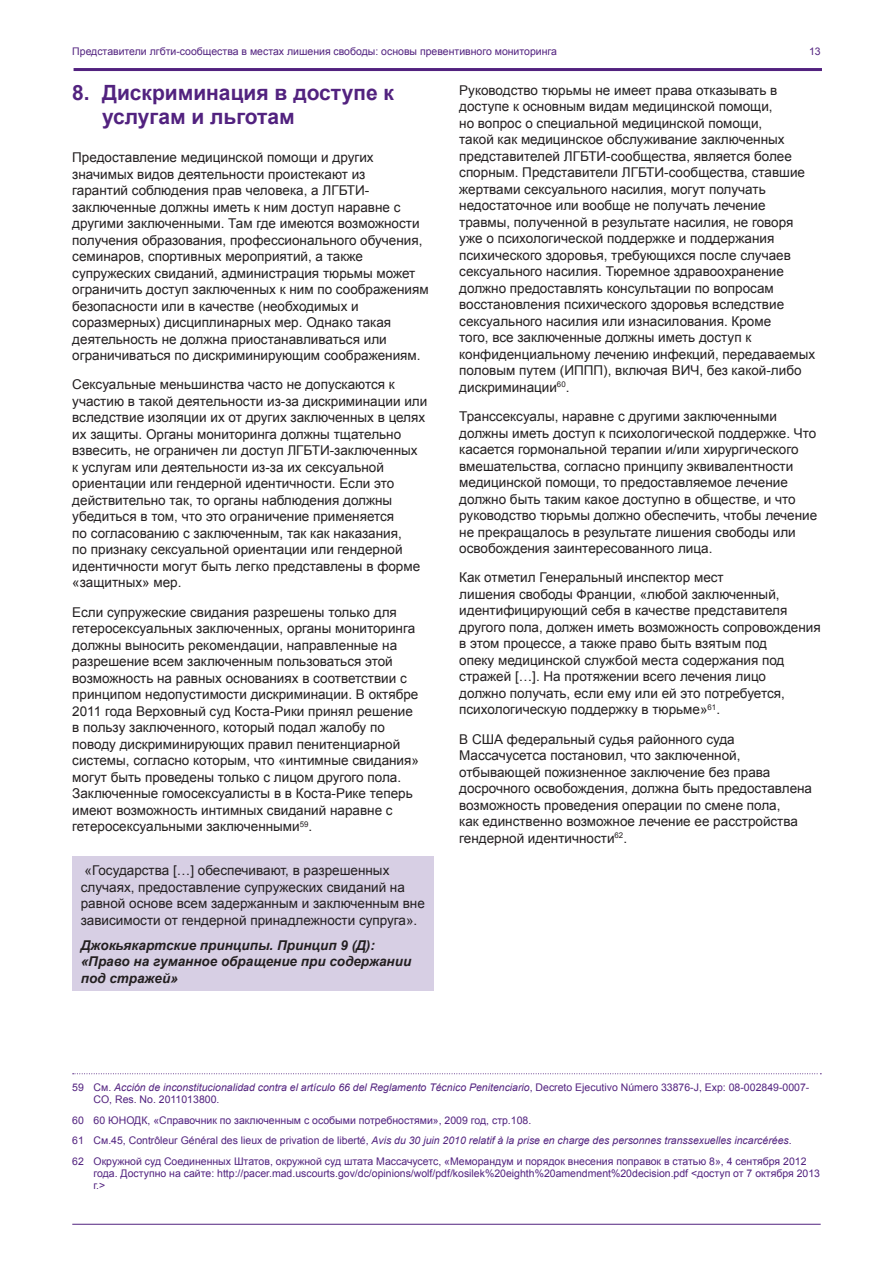
<style>
.page{position:relative;width:893px;height:1263px;background:#fff}
.page>*{position:absolute;margin:0;border:0;box-sizing:border-box;transform-origin:0 0}
.b-head_no_rule{font:700 21px/24px "Arial";color:#52227f}
.text{font:13.5px/16.5px "Arial";color:#231f20}
.text-2{font:italic 700 13.5px/16.5px "Arial";color:#231f20}
.footnote{font:10.5px/12px "Arial";color:#52227f}
.footnote_first{font:italic 10.5px/12px "Arial";color:#52227f}
.footnote-2{font:italic 10.5px "Arial";color:#52227f}
.s1{font-style:normal}
</style>
<div class="page">
<hr style="left:72px;top:1224px;width:749px;height:1px;background:#52227f">
<hr style="left:74px;top:68px;width:748px;height:3px;background:#52227f">
<div style="left:72px;top:857px;width:362px;height:134px;background:#d7cfe4"></div>
<svg style="left:73px;top:1073px;width:748px;height:1px"></svg>
<p class="footnote" style="left:72px;top:45px;width:486px">Представители лгбти-сообщества в местах лишения свободы: основы превентивного мониторинга</p>
<p class="footnote" style="left:809px;top:45px;width:13px">13</p>
<p class="b-head_no_rule" style="left:102px;top:82px;width:293px;text-indent:-30px">8. Дискриминация в доступе к услугам и льготам</p>
<p class="text" style="left:72px;top:149px;width:358px">Предоставление медицинской помощи и других значимых видов деятельности проистекают из<br>гарантий соблюдения прав человека, а ЛГБТИ&shy;заключенные должны иметь к ним доступ наравне с другими заключенными. Там где имеются возможности получения образования, профессионального обучения, семинаров, спортивных мероприятий, а также супружеских свиданий, администрация тюрьмы может ограничить доступ заключенных к ним по соображениям безопасности или в качестве (необходимых и соразмерных) дисциплинарных мер. Однако такая деятельность не должна приостанавливаться или ограничиваться по дискриминирующим соображениям.</p>
<p class="text" style="left:72px;top:376px;width:356px">Сексуальные меньшинства часто не допускаются к участию в такой деятельности из-за дискриминации или вследствие изоляции их от других заключенных в целях их защиты. Органы мониторинга должны тщательно взвесить, не ограничен ли доступ ЛГБТИ-заключенных<br>к услугам или деятельности из-за их сексуальной ориентации или гендерной идентичности. Если это действительно так, то органы наблюдения должны убедиться в том, что это ограничение применяется<br>по согласованию с заключенным, так как наказания,<br>по признаку сексуальной ориентации или гендерной идентичности могут быть легко представлены в форме «защитных» мер.</p>
<p class="text" style="left:72px;top:604px;width:348px">Если супружеские свидания разрешены только для гетеросексуальных заключенных, органы мониторинга должны выносить рекомендации, направленные на разрешение всем заключенным пользоваться этой возможность на равных основаниях в соответствии с принципом недопустимости дискриминации. В октябре 2011 года Верховный суд Коста-Рики принял решение в пользу заключенного, который подал жалобу по поводу дискриминирующих правил пенитенциарной системы, согласно которым, что «интимные свидания» могут быть проведены только с лицом другого пола.<br>Заключенные гомосексуалисты в в Коста-Рике теперь имеют возможность интимных свиданий наравне с гетеросексуальными заключенными<sup>59</sup>.</p>
<p class="text" style="left:81px;top:862px;width:346px">«Государства […] обеспечивают, в разрешенных случаях, предоставление супружеских свиданий на равной основе всем задержанным и заключенным вне зависимости от гендерной принадлежности супруга».</p>
<p class="text-2" style="left:81px;top:937px;width:332px">Джокьякартские принципы. Принцип 9 (Д): «Право на гуманное обращение при содержании под стражей»</p>
<p class="text" style="left:459px;top:82px;width:357px">Руководство тюрьмы не имеет права отказывать в доступе к основным видам медицинской помощи,<br>но вопрос о специальной медицинской помощи,<br>такой как медицинское обслуживание заключенных представителей ЛГБТИ-сообщества, является более спорным. Представители ЛГБТИ-сообщества, ставшие жертвами сексуального насилия, могут получать недостаточное или вообще не получать лечение травмы, полученной в результате насилия, не говоря уже о психологической поддержке и поддержания психического здоровья, требующихся после случаев сексуального насилия. Тюремное здравоохранение должно предоставлять консультации по вопросам восстановления психического здоровья вследствие сексуального насилия или изнасилования. Кроме<br>того, все заключенные должны иметь доступ к конфиденциальному лечению инфекций, передаваемых половым путем (ИППП), включая ВИЧ, без какой-либо дискриминации<sup>60</sup>.</p>
<p class="text" style="left:459px;top:408px;width:360px">Транссексуалы, наравне с другими заключенными должны иметь доступ к психологической поддержке. Что касается гормональной терапии и/или хирургического вмешательства, согласно принципу эквивалентности медицинской помощи, то предоставляемое лечение должно быть таким какое доступно в обществе, и что руководство тюрьмы должно обеспечить, чтобы лечение не прекращалось в результате лишения свободы или освобождения заинтересованного лица.</p>
<p class="text" style="left:459px;top:570px;width:363px">Как отметил Генеральный инспектор мест<br>лишения свободы Франции, «любой заключенный, идентифицирующий себя в качестве представителя другого пола, должен иметь возможность сопровождения в этом процессе, а также право быть взятым под<br>опеку медицинской службой места содержания под стражей […]. На протяжении всего лечения лицо<br>должно получать, если ему или ей это потребуется, психологическую поддержку в тюрьме»<sup>61</sup>.</p>
<p class="text" style="left:459px;top:731px;width:354px">В США федеральный судья районного суда Массачусетса постановил, что заключенной, отбывающей пожизненное заключение без права досрочного освобождения, должна быть предоставлена возможность проведения операции по смене пола,<br>как единственно возможное лечение ее расстройства гендерной идентичности<sup>62</sup>.</p>
<p class="footnote_first" style="left:94px;top:1082px;width:717px;text-indent:-21px"><span class="s1">59 См.</span> Acción de inconstitucionalidad contra el artículo 66 del Reglamento Técnico Penitenciario<span class="s1">, Decreto Ejecutivo Número 33876-J, Exp: 08-002849-0007-<br>CO, Res. No. 2011013800.</span></p>
<p class="footnote" style="left:72px;top:1114px;width:461px">60 60 ЮНОДК, «Справочник по заключенным с особыми потребностями», 2009 год, стр.108.</p>
<p class="footnote-2" style="left:72px;top:1134px;width:721px"><span class="s1">61 См.45, Contrôleur Général des lieux de privation de liberté,</span> Avis du 30 juin 2010 relatif à la prise en charge des personnes transsexuelles incarcérées<span class="s1">.</span></p>
<p class="footnote" style="left:94px;top:1155px;width:728px;text-indent:-21px">62 Окружной суд Соединенных Штатов, окружной суд штата Массачусетс, «Меморандум и порядок внесения поправок в статью 8», 4 сентября 2012 года. Доступно на сайте: http://pacer.mad.uscourts.gov/dc/opinions/wolf/pdf/kosilek%20eighth%20amendment%20decision.pdf &lt;доступ от 7 октября 2013 г.&gt;</p>
</div>
